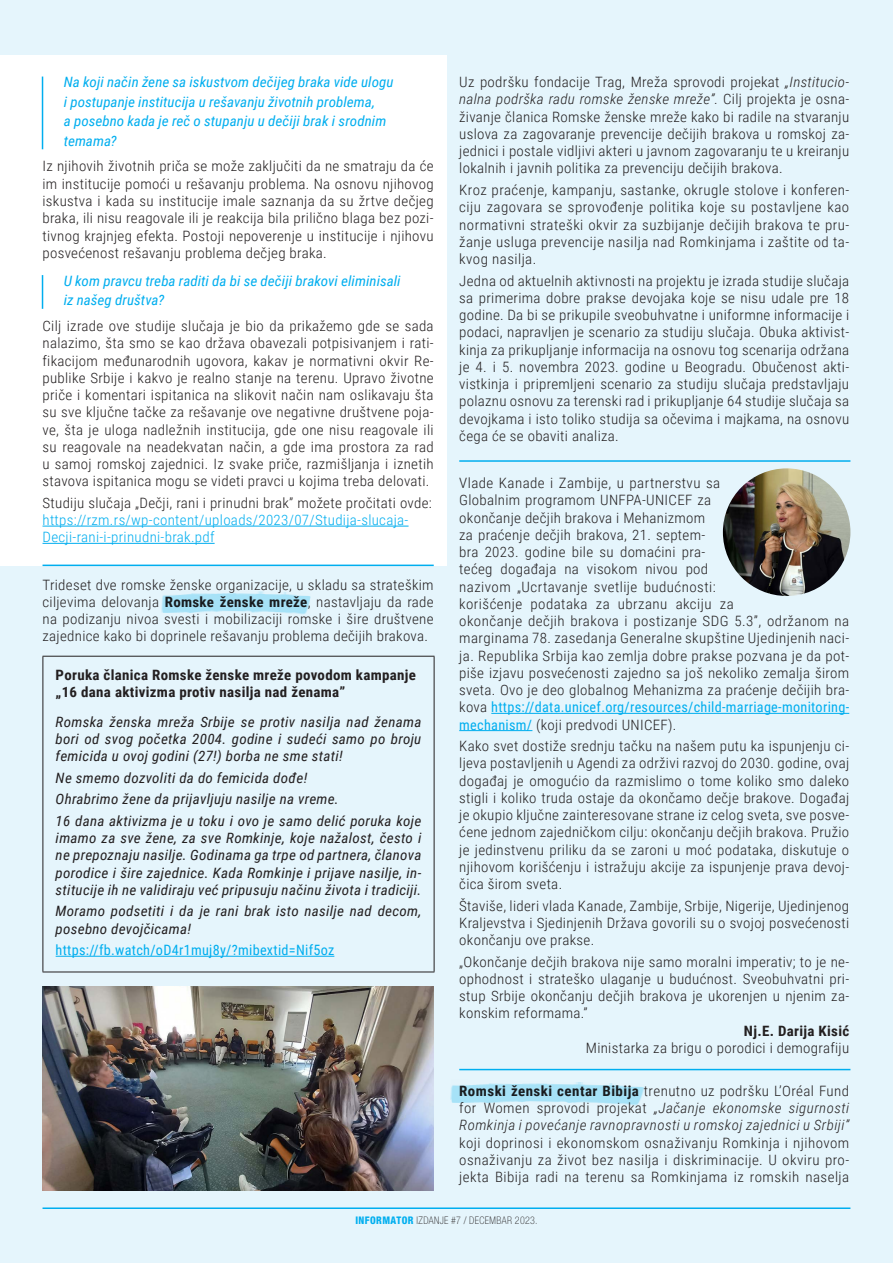
<style>
.page{position:relative;width:893px;height:1263px;background:#e5f5fc}
.page>*{position:absolute;margin:0;border:0;box-sizing:border-box;transform-origin:0 0}
.t1{font:300 14.25px/17.2px "Roboto Condensed";letter-spacing:.02em;color:#231f20;text-align:justify;scale:1.05 1}
.t2{font:italic 14.25px/17.2px "Roboto Condensed";letter-spacing:.02em;color:#231f20;text-align:justify;scale:1.05 1}
.ANTRFILE_naglaseno{font:italic 14.25px/19.5px "Roboto Condensed";letter-spacing:.005em;color:#00aeef;scale:1.05 1}
.t3{font:300 14.25px/17.2px "Roboto Condensed";letter-spacing:.02em;color:#00aeef;scale:1.05 1}
.t4{font:700 14.25px/17.2px "Roboto Condensed";letter-spacing:.02em;color:#231f20;scale:1.05 1}
.t5{font:14.25px "Roboto Condensed";letter-spacing:.02em;color:#00aeef}
.t6{font:100 condensed 10.5px "Helvetica Neue LT Pro";letter-spacing:.04em;color:#231f20;scale:.95 1}
.s1{color:#231f20}
.s2{font-weight:700}
.s3{font-style:italic}
.s4{font-weight:400;color:#00aeef}
.s5{font-weight:800;color:#00aeef}
</style>
<div class="page">
<hr style="left:43px;top:1207px;width:807px;height:2px;background:#00aeef">
<div style="left:0;top:55px;width:446px;height:510px;background:#fff"></div>
<hr style="left:42px;top:77px;width:1px;height:72px;background:#00aeef">
<hr style="left:42px;top:275px;width:1px;height:34px;background:#00aeef">
<hr style="left:43px;top:526px;width:366px;height:1px;background:#00aeef">
<hr style="left:43px;top:543px;width:172px;height:1px;background:#00aeef">
<hr style="left:43px;top:656px;width:391px;height:1px;background:#231f20">
<hr style="left:43px;top:656px;width:1px;height:315px;background:#231f20">
<hr style="left:434px;top:656px;width:1px;height:315px;background:#231f20">
<hr style="left:43px;top:971px;width:391px;height:1px;background:#231f20">
<hr style="left:56px;top:956px;width:278px;height:1px;background:#00aeef">
<hr style="left:491px;top:713px;width:358px;height:1px;background:#00aeef">
<hr style="left:459px;top:730px;width:73px;height:1px;background:#00aeef">
<img style="left:43px;top:986px;width:391px;height:205px">
<hr style="left:43px;top:565px;width:391px;height:1px;background:#00aeef">
<img style="left:162px;top:591px;width:149px;height:24px">
<img style="left:723px;top:468px;width:127px;height:128px;border-radius:64px">
<hr style="left:459px;top:460px;width:391px;height:2px;background:#00aeef">
<hr style="left:459px;top:1069px;width:391px;height:1px;background:#00aeef">
<img style="left:450px;top:1082px;width:194px;height:24px">
<p class="ANTRFILE_naglaseno" style="left:64px;top:72px;width:316px">Na koji način žene sa iskustvom dečijeg braka vide ulogu i postupanje institucija u rešavanju životnih problema,<br>a posebno kada je reč o stupanju u dečiji brak i srodnim temama?</p>
<p class="t1" style="left:43px;top:157px;width:374px">Iz njihovih životnih priča se može zaključiti da ne smatraju da će im institucije pomoći u rešavanju problema. Na osnovu njihovog iskustva i kada su institucije imale saznanja da su žrtve dečjeg braka, ili nisu reagovale ili je reakcija bila prilično blaga bez pozi&shy;tivnog krajnjeg efekta. Postoji nepoverenje u institucije i njihovu posvećenost rešavanju problema dečjeg braka.</p>
<p class="ANTRFILE_naglaseno" style="left:64px;top:270px;width:322px">U kom pravcu treba raditi da bi se dečiji brakovi eliminisali iz našeg društva?</p>
<p class="t1" style="left:43px;top:317px;width:374px">Cilj izrade ove studije slučaja je bio da prikažemo gde se sada nalazimo, šta smo se kao država obavezali potpisivanjem i rati&shy;fikacijom međunarodnih ugovora, kakav je normativni okvir Re&shy;publike Srbije i kakvo je realno stanje na terenu. Upravo životne priče i komentari ispitanica na slikovit način nam oslikavaju šta su sve ključne tačke za rešavanje ove negativne društvene poja&shy;ve, šta je uloga nadležnih institucija, gde one nisu reagovale ili su reagovale na neadekvatan način, a gde ima prostora za rad u samoj romskoj zajednici. Iz svake priče, razmišljanja i iznetih stavova ispitanica mogu se videti pravci u kojima treba delovati.</p>
<p class="t3" style="left:43px;top:494px;width:372px"><span class="s1">Studiju slučaja „Dečji, rani i prinudni brak” možete pročitati ovde: </span>https://rzm.rs/wp-content/uploads/2023/07/Studija-slucaja-<br>Decji-rani-i-prinudni-brak.pdf</p>
<p class="t1" style="left:43px;top:575px;width:374px">Trideset dve romske ženske organizacije, u skladu sa strateškim ciljevima delovanja <span class="s2">Romske ženske mreže</span>, nastavljaju da rade na podizanju nivoa svesti i mobilizaciji romske i šire društvene zajednice kako bi doprinele rešavanju problema dečijih brakova.</p>
<p class="t4" style="left:56px;top:665px;width:345px">Poruka članica Romske ženske mreže povodom kampanje „16 dana aktivizma protiv nasilja nad ženama”</p>
<p class="t2" style="left:56px;top:713px;width:350px">Romska ženska mreža Srbije se protiv nasilja nad ženama bori od svog početka 2004. godine i sudeći samo po broju femicida u ovoj godini (27!) borba ne sme stati!</p>
<p class="t2" style="left:56px;top:769px;width:241px">Ne smemo dozvoliti da do femicida dođe!</p>
<p class="t2" style="left:56px;top:790px;width:271px">Ohrabrimo žene da prijavljuju nasilje na vreme.</p>
<p class="t2" style="left:56px;top:812px;width:350px">16 dana aktivizma je u toku i ovo je samo delić poruka koje imamo za sve žene, za sve Romkinje, koje nažalost, često i ne prepoznaju nasilje. Godinama ga trpe od partnera, članova porodice i šire zajednice. Kada Romkinje i prijave nasilje, in&shy;stitucije ih ne validiraju već pripusuju načinu života i tradiciji.</p>
<p class="t2" style="left:56px;top:902px;width:350px">Moramo podsetiti i da je rani brak isto nasilje nad decom, posebno devojčicama!</p>
<p class="t5" style="left:56px;top:940px;width:280px">https://fb.watch/oD4r1muj8y/?mibextid=Nif5oz</p>
<p class="t1" style="left:459px;top:73px;width:373px">Uz podršku fondacije Trag, Mreža sprovodi projekat <span class="s3">„Institucio&shy;nalna podrška radu romske ženske mreže”.</span> Cilj projekta je osna&shy;živanje članica Romske ženske mreže kako bi radile na stvaranju uslova za zagovaranje prevencije dečijih brakova u romskoj za&shy;jednici i postale vidljivi akteri u javnom zagovaranju te u kreiranju lokalnih i javnih politika za prevenciju dečijih brakova.</p>
<p class="t1" style="left:459px;top:181px;width:373px">Kroz praćenje, kampanju, sastanke, okrugle stolove i konferen&shy;ciju zagovara se sprovođenje politika koje su postavljene kao normativni strateški okvir za suzbijanje dečijih brakova te pru&shy;žanje usluga prevencije nasilja nad Romkinjama i zaštite od ta&shy;kvog nasilja.</p>
<p class="t1" style="left:459px;top:271px;width:373px">Jedna od aktuelnih aktivnosti na projektu je izrada studije slučaja sa primerima dobre prakse devojaka koje se nisu udale pre 18 godine. Da bi se prikupile sveobuhvatne i uniformne informacije i podaci, napravljen je scenario za studiju slučaja. Obuka aktivist&shy;kinja za prikupljanje informacija na osnovu tog scenarija održana je 4. i 5. novembra 2023. godine u Beogradu. Obučenost akti&shy;vistkinja i pripremljeni scenario za studiju slučaja predstavljaju polaznu osnovu za terenski rad i prikupljanje 64 studije slučaja sa devojkama i isto toliko studija sa očevima i majkama, na osnovu čega će se obaviti analiza.</p>
<p class="t1" style="left:459px;top:474px;width:373px;text-align:left">Vlade Kanade i Zambije, u partnerstvu sa<br>Globalnim programom UNFPA-UNICEF za<br>okončanje dečjih brakova i Mehanizmom<br>za praćenje dečjih brakova, 21. septem-<br>bra 2023. godine bile su domaćini pra-<br>tećeg događaja na visokom nivou pod<br>nazivom „Ucrtavanje svetlije budućnosti:<br>korišćenje podataka za ubrzanu akciju za<br>okončanje dečjih brakova i postizanje SDG 5.3”, održanom na marginama 78. zasedanja Generalne skupštine Ujedinjenih naci&shy;ja. Republika Srbija kao zemlja dobre prakse pozvana je da pot&shy;piše izjavu posvećenosti zajedno sa još nekoliko zemalja širom sveta. Ovo je deo globalnog Mehanizma za praćenje dečijih bra&shy;kova <span class="s4">https://data.unicef.org/resources/child-marriage-monitoring&shy;mechanism/</span> (koji predvodi UNICEF).</p>
<p class="t1" style="left:459px;top:737px;width:373px">Kako svet dostiže srednju tačku na našem putu ka ispunjenju ci&shy;ljeva postavljenih u Agendi za održivi razvoj do 2030. godine, ovaj događaj je omogućio da razmislimo o tome koliko smo daleko stigli i koliko truda ostaje da okončamo dečje brakove. Događaj je okupio ključne zainteresovane strane iz celog sveta, sve posve&shy;ćene jednom zajedničkom cilju: okončanju dečjih brakova. Pružio je jedinstvenu priliku da se zaroni u moć podataka, diskutuje o njihovom korišćenju i istražuju akcije za ispunjenje prava devoj&shy;čica širom sveta.</p>
<p class="t1" style="left:459px;top:896px;width:373px">Štaviše, lideri vlada Kanade, Zambije, Srbije, Nigerije, Ujedinjenog Kraljevstva i Sjedinjenih Država govorili su o svojoj posvećenosti okončanju ove prakse.</p>
<p class="t1" style="left:459px;top:952px;width:373px">„Okončanje dečjih brakova nije samo moralni imperativ; to je ne&shy;ophodnost i strateško ulaganje u budućnost. Sveobuhvatni pri&shy;stup Srbije okončanju dečjih brakova je ukorenjen u njenim za&shy;konskim reformama.”</p>
<p class="t4" style="left:744px;top:1021px;width:102px">Nj.E. Darija Kisić</p>
<p class="t1" style="left:586px;top:1039px;width:252px">Ministarka za brigu o porodici i demografiju</p>
<p class="t1" style="left:459px;top:1082px;width:373px"><span class="s2">Romski ženski centar Bibija</span> trenutno uz podršku L’Oréal Fund for Women sprovodi projekat <span class="s3">„Jačanje ekonomske sigurnosti Romkinja i povećanje ravnopravnosti u romskoj zajednici u Srbiji” </span>koji doprinosi i ekonomskom osnaživanju Romkinja i njihovom osnaživanju za život bez nasilja i diskriminacije. U okviru pro&shy;jekta Bibija radi na terenu sa Romkinjama iz romskih naselja</p>
<p class="t6" style="left:355px;top:1214px;width:193px"><span class="s5">INFORMATOR</span> IZDANJE #7 / DECEMBAR 2023.</p>
</div>
